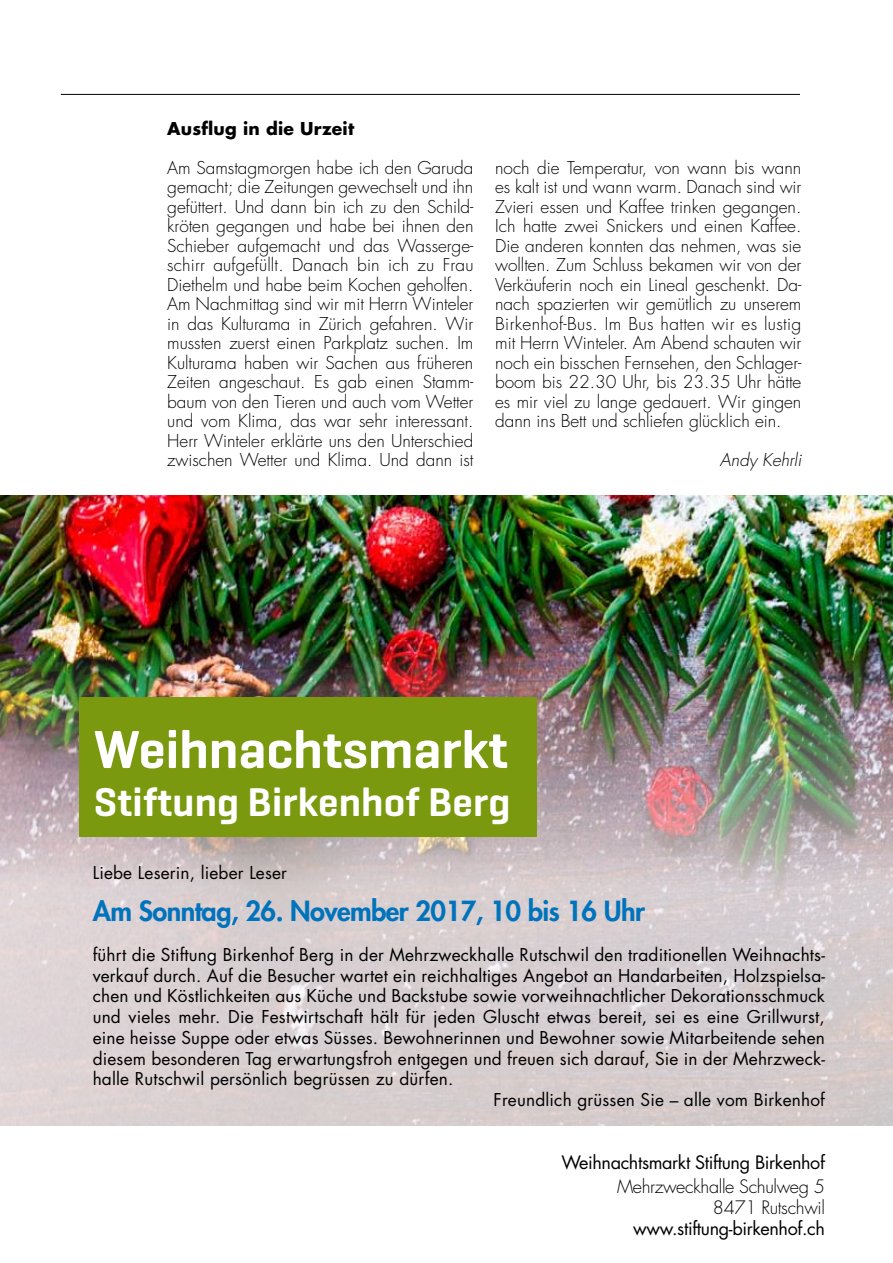
<style>
.page{position:relative;width:893px;height:1263px;background:#fff}
.page>*{position:absolute;margin:0;border:0;box-sizing:border-box;transform-origin:0 0}
.t1{font:600 54.45px "Geogrotesque";color:#fff}
.t2{font:600 40.8px "Geogrotesque";letter-spacing:.005em;color:#fff}
.t3{font:800 27px "Futura";letter-spacing:-.02em;color:#0073bc}
.t4{font:18px "Futura";letter-spacing:-.02em;color:#000}
.t5{font:300 18px/21px "Futura";letter-spacing:-.02em;color:#000;text-align:right}
.t6{font:300 17.25px/19.5px "Futura";color:#000;text-align:justify}
.t7{font:17.25px "Futura";letter-spacing:.01em;color:#000}
.t8{font:700 17.25px "Futura";letter-spacing:.01em;color:#000}
.t9{font:italic 300 17.25px "Futura";color:#000}
</style>
<div class="page">
<hr style="left:61px;top:94px;width:739px;height:1px;background:#000">
<img style="left:0;top:495px;width:893px;height:141px">
<img style="left:0;top:636px;width:893px;height:490px">
<div style="left:79px;top:697px;width:458px;height:140px;background:#7a990e"></div>
<p class="t8" style="left:167px;top:117px;width:188px">Ausflug in die Urzeit</p>
<p class="t6" style="left:167px;top:158px;width:308px">Am Samstagmorgen habe ich den Garuda gemacht; die Zeitungen gewechselt und ihn gefüttert. Und dann bin ich zu den Schild&shy;kröten gegangen und habe bei ihnen den Schieber aufgemacht und das Wasserge&shy;schirr aufgefüllt. Danach bin ich zu Frau Diethelm und habe beim Kochen geholfen.<br>Am Nachmittag sind wir mit Herrn Winteler in das Kulturama in Zürich gefahren. Wir mussten zuerst einen Parkplatz suchen. Im Kulturama haben wir Sachen aus früheren Zeiten angeschaut. Es gab einen Stamm&shy;baum von den Tieren und auch vom Wetter und vom Klima, das war sehr interessant.<br>Herr Winteler erklärte uns den Unterschied zwischen Wetter und Klima. Und dann ist</p>
<p class="t6" style="left:495px;top:158px;width:308px">noch die Temperatur, von wann bis wann es kalt ist und wann warm. Danach sind wir Zvieri essen und Kaffee trinken gegangen.<br>Ich hatte zwei Snickers und einen Kaffee.<br>Die anderen konnten das nehmen, was sie wollten. Zum Schluss bekamen wir von der Verkäuferin noch ein Lineal geschenkt. Da&shy;nach spazierten wir gemütlich zu unserem Birkenhof-Bus. Im Bus hatten wir es lustig mit Herrn Winteler. Am Abend schauten wir noch ein bisschen Fernsehen, den Schlager&shy;boom bis 22.30 Uhr, bis 23.35 Uhr hätte es mir viel zu lange gedauert. Wir gingen dann ins Bett und schliefen glücklich ein.</p>
<p class="t9" style="left:720px;top:450px;width:83px">Andy Kehrli</p>
<h1 class="t1" style="left:94px;top:715px;width:416px">Weihnachtsmarkt</h1>
<h2 class="t2" style="left:94px;top:776px;width:418px">Stiftung Birkenhof Berg</h2>
<p class="t7" style="left:93px;top:861px;width:196px">Liebe Leserin, lieber Leser</p>
<h3 class="t3" style="left:93px;top:893px;width:554px">Am Sonntag, 26. November 2017, 10 bis 16 Uhr</h3>
<p class="t7" style="left:93px;top:944px;width:734px">führt die Stiftung Birkenhof Berg in der Mehrzweckhalle Rutschwil den traditionellen Weihnachts-</p>
<p class="t7" style="left:93px;top:964px;width:734px">verkauf durch. Auf die Besucher wartet ein reichhaltiges Angebot an Handarbeiten, Holzspielsa-</p>
<p class="t7" style="left:93px;top:985px;width:734px">chen und Köstlichkeiten aus Küche und Backstube sowie vorweihnachtlicher Dekorationsschmuck</p>
<p class="t7" style="left:93px;top:1006px;width:734px">und vieles mehr. Die Festwirtschaft hält für jeden Gluscht etwas bereit, sei es eine Grillwurst,</p>
<p class="t7" style="left:93px;top:1026px;width:734px">eine heisse Suppe oder etwas Süsses. Bewohnerinnen und Bewohner sowie Mitarbeitende sehen</p>
<p class="t7" style="left:93px;top:1047px;width:734px">diesem besonderen Tag erwartungsfroh entgegen und freuen sich darauf, Sie in der Mehrzweck-</p>
<p class="t7" style="left:93px;top:1068px;width:362px">halle Rutschwil persönlich begrüssen zu dürfen.</p>
<p class="t7" style="left:494px;top:1089px;width:333px">Freundlich grüssen Sie – alle vom Birkenhof</p>
<p class="t4" style="left:562px;top:1151px;width:265px">Weihnachtsmarkt Stiftung Birkenhof</p>
<p class="t5" style="left:617px;top:1177px;width:209px">Mehrzweckhalle Schulweg 5<br>8471 Rutschwil</p>
<p class="t4" style="left:633px;top:1217px;width:193px">www.stiftung-birkenhof.ch</p>
</div>
